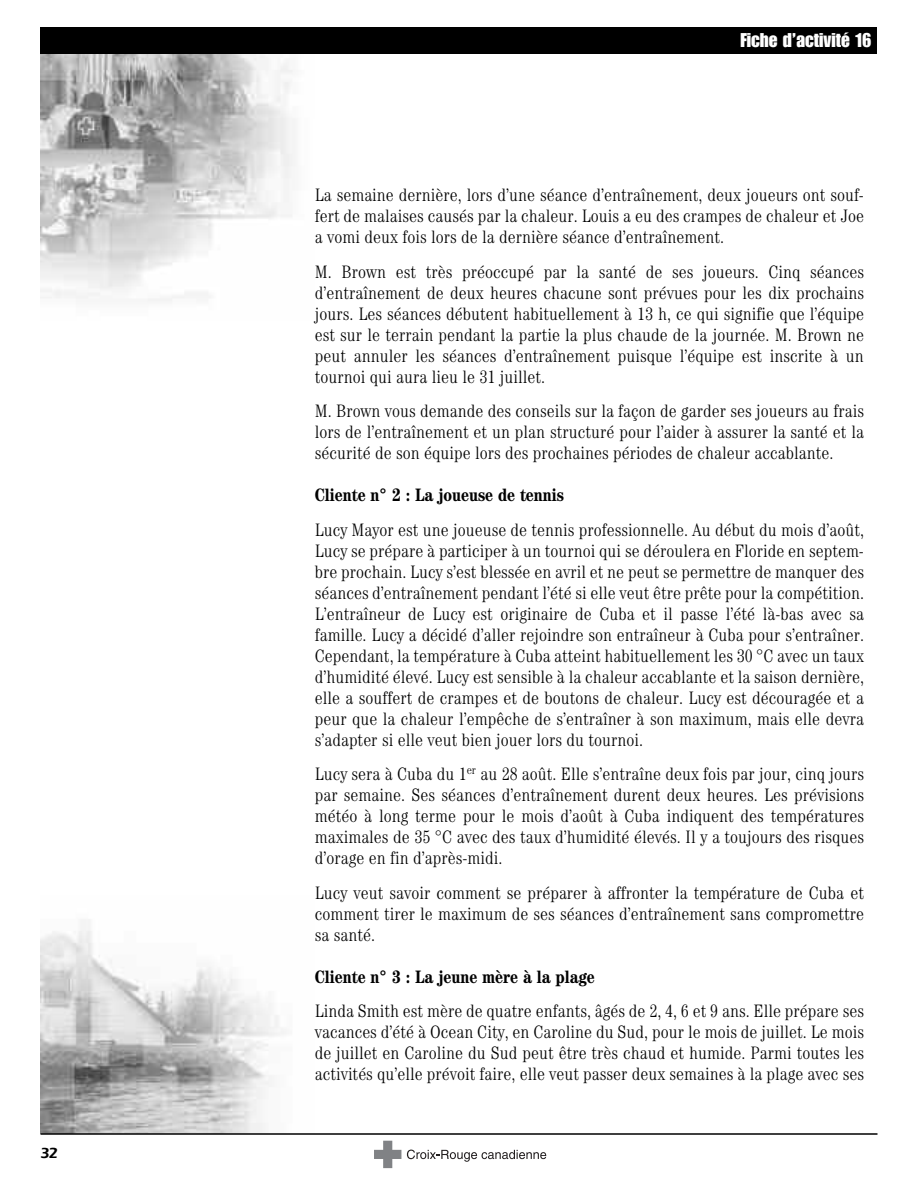
<style>
.page{position:relative;width:918px;height:1188px;background:#fff}
.page>*{position:absolute;margin:0;border:0;box-sizing:border-box;transform-origin:0 0}
.t1{font:19.5px "Impact LT Std";color:#fff}
.t2{font:300 condensed 18px/21px "Century Std";color:#000;text-align:justify}
.t3{font:700 condensed 18px "Century Std";color:#000}
.t4{font:13.5px "Eras Demi";color:#000}
</style>
<div class="page">
<img style="left:40px;top:54px;width:255px;height:247px">
<img style="left:40px;top:920px;width:246px;height:213px">
<div style="left:40px;top:27px;width:838px;height:27px;background:#000"></div>
<hr style="left:40px;top:1133px;width:838px;height:2px;background:#000">
<svg style="left:374px;top:1140px;width:172px;height:29px"></svg>
<p class="t4" style="left:40px;top:1146px;width:18px">32</p>
<p class="t1" style="left:740px;top:33px;width:133px">Fiche d’activité 16</p>
<p class="t2" style="left:315px;top:186px;width:551px">La semaine dernière, lors d’une séance d’entraînement, deux joueurs ont souf&shy;fert de malaises causés par la chaleur. Louis a eu des crampes de chaleur et Joe a vomi deux fois lors de la dernière séance d’entraînement.</p>
<p class="t2" style="left:315px;top:263px;width:551px">M. Brown est très préoccupé par la santé de ses joueurs. Cinq séances d’entraînement de deux heures chacune sont prévues pour les dix prochains jours. Les séances débutent habituellement à 13 h, ce qui signifie que l’équipe est sur le terrain pendant la partie la plus chaude de la journée. M. Brown ne peut annuler les séances d’entraînement puisque l’équipe est inscrite à un tournoi qui aura lieu le 31 juillet.</p>
<p class="t2" style="left:315px;top:402px;width:551px">M. Brown vous demande des conseils sur la façon de garder ses joueurs au frais lors de l’entraînement et un plan structuré pour l’aider à assurer la santé et la sécurité de son équipe lors des prochaines périodes de chaleur accablante.</p>
<p class="t3" style="left:315px;top:489px;width:251px">Cliente n° 2 : La joueuse de tennis</p>
<p class="t2" style="left:315px;top:521px;width:551px">Lucy Mayor est une joueuse de tennis professionnelle. Au début du mois d’août, Lucy se prépare à participer à un tournoi qui se déroulera en Floride en septem&shy;bre prochain. Lucy s’est blessée en avril et ne peut se permettre de manquer des séances d’entraînement pendant l’été si elle veut être prête pour la compétition.<br>L’entraîneur de Lucy est originaire de Cuba et il passe l’été là-bas avec sa famille. Lucy a décidé d’aller rejoindre son entraîneur à Cuba pour s’entraîner.<br>Cependant, la température à Cuba atteint habituellement les 30 °C avec un taux d’humidité élevé. Lucy est sensible à la chaleur accablante et la saison dernière, elle a souffert de crampes et de boutons de chaleur. Lucy est découragée et a peur que la chaleur l’empêche de s’entraîner à son maximum, mais elle devra s’adapter si elle veut bien jouer lors du tournoi.</p>
<p class="t2" style="left:315px;top:765px;width:551px">Lucy sera à Cuba du 1<sup>er</sup> au 28 août. Elle s’entraîne deux fois par jour, cinq jours par semaine. Ses séances d’entraînement durent deux heures. Les prévisions météo à long terme pour le mois d’août à Cuba indiquent des températures maximales de 35 °C avec des taux d’humidité élevés. Il y a toujours des risques d’orage en fin d’après-midi.</p>
<p class="t2" style="left:315px;top:884px;width:551px">Lucy veut savoir comment se préparer à affronter la température de Cuba et comment tirer le maximum de ses séances d’entraînement sans compromettre sa santé.</p>
<p class="t3" style="left:315px;top:971px;width:282px">Cliente n° 3 : La jeune mère à la plage</p>
<p class="t2" style="left:315px;top:1002px;width:551px">Linda Smith est mère de quatre enfants, âgés de 2, 4, 6 et 9 ans. Elle prépare ses vacances d’été à Ocean City, en Caroline du Sud, pour le mois de juillet. Le mois de juillet en Caroline du Sud peut être très chaud et humide. Parmi toutes les activités qu’elle prévoit faire, elle veut passer deux semaines à la plage avec ses</p>
</div>
